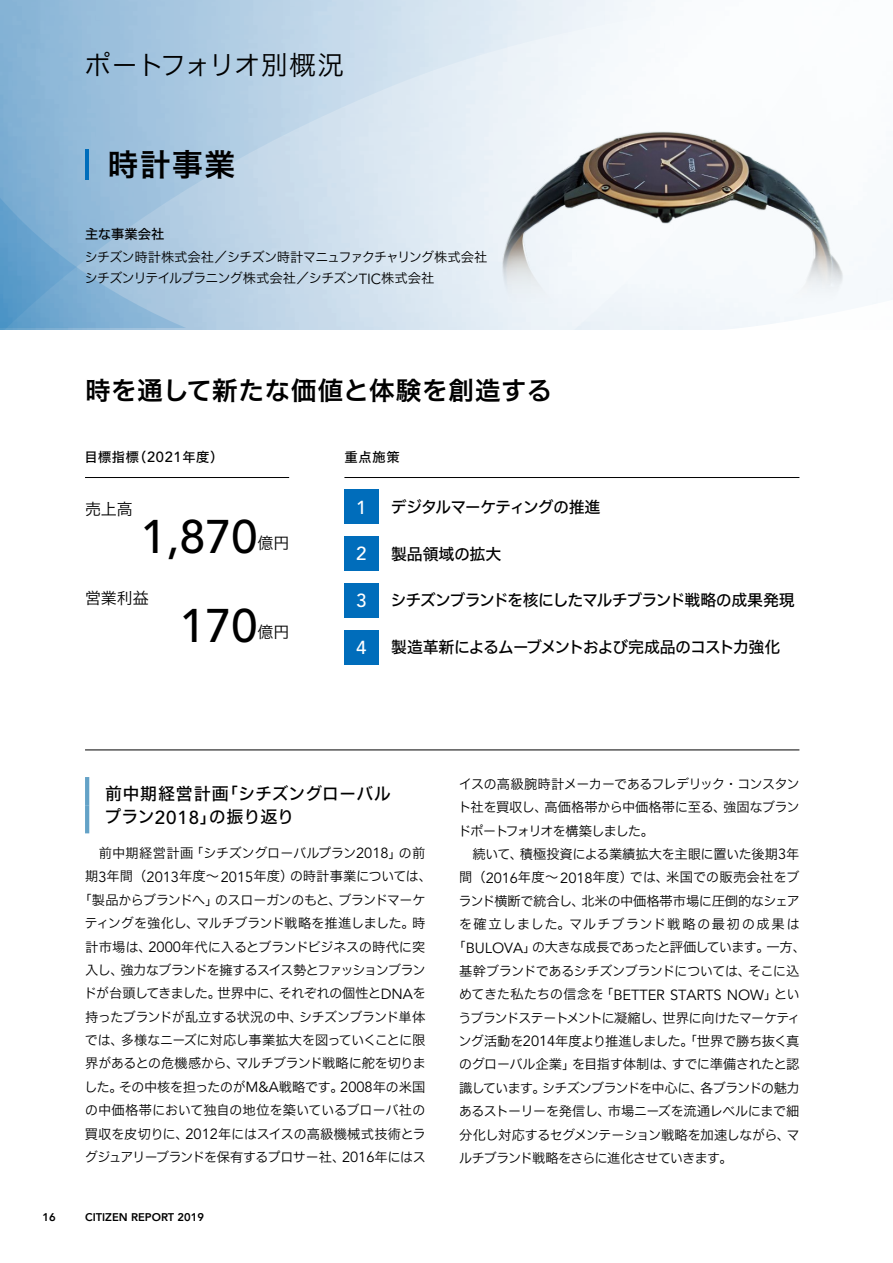
<style>
.page{position:relative;width:893px;height:1263px;background:#fff}
.page>*{position:absolute;margin:0;border:0;box-sizing:border-box;transform-origin:0 0}
.t1{font:500 46.8px "Avenir LT Std";color:#000}
.t2{font:30.9px "Hira Kaku Std W6";color:#000}
.t3{font:26.55px "Hira Kak ADK Std W3";letter-spacing:-.035em;color:#000}
.t4{font:25.5px "Hira Kaku Std W6";color:#000}
.t5{font:500 18.75px "Avenir LT Std";color:#fff}
.t6{font:16.95px/23.4px "Hira Kak ADK Std W5";letter-spacing:.03em;color:#000}
.t7{font:15.9px "Hiragino UD Sans F Std N W5";letter-spacing:-.03em;color:#000}
.t8{font:15.9px "Hira Kaku Std W3";color:#000}
.t9{font:15.9px "Hiragino UD Sans F Std N W5";letter-spacing:-.01em;color:#000}
.t10{font:14.55px "Avenir LT Std";letter-spacing:-.005em;color:#000}
.t11{font:13.35px/23.4px "Hira Kak ADK Std W3";letter-spacing:-.04em;color:#000;text-align:justify}
.t12{font:13.35px/23.4px "Hira Kaku Std W3";color:#000;text-align:justify}
.t13{font:13.35px/23.4px "Hira Kak ADK Std W3";letter-spacing:-.02em;color:#000;text-align:center}
.t14{font:13.35px "Hira Kak ADK Std W3";letter-spacing:-.01em;color:#000}
.t15{font:13.35px "Hira Kaku Std W3";letter-spacing:.02em;color:#000}
.t16{font:13.35px "Hira Kaku Std W5";letter-spacing:.05em;color:#000}
.t17{font:13.35px "Hira Kak ADK Std W3";letter-spacing:-.07em;color:#000}
.t18{font:800 11.1px "Avenir";color:#000}
.s1{font-family:"Hira Kaku Std W3"}
.s2{font-family:"Hira Kak ADK Std W5"}
.s3{font-family:"Avenir LT Std";font-size:14.55px}
.s4{font-family:"Hira Kak ADK Std W6"}
.s5{font-family:"Avenir LT Std";font-weight:500;font-size:14.55px}
.s6{font-family:"Hira Kaku Std W5"}
.s7{font-family:"Avenir LT Std";font-weight:500;font-size:18.75px}
.s8{font-family:"Hira Kak ADK Std W3"}
.s9{font-family:"Hira Kak ADK Std W3";font-size:13.35px}
.s10{font-family:"Hira Kaku Std W3";font-size:13.35px}
</style>
<div class="page">
<svg style="left:0;top:0;width:893px;height:329px"></svg>
<svg style="left:0;top:0;width:434px;height:327px;background:#aecbe2"></svg>
<img style="left:472px;top:115px;width:397px;height:212px">
<hr style="left:85px;top:149px;width:4px;height:30px;background:#006dbb">
<div style="left:344px;top:490px;width:34px;height:34px;background:#006dbb"></div>
<div style="left:344px;top:537px;width:34px;height:34px;background:#006dbb"></div>
<div style="left:344px;top:583px;width:34px;height:34px;background:#006dbb"></div>
<div style="left:344px;top:630px;width:34px;height:34px;background:#006dbb"></div>
<hr style="left:85px;top:777px;width:4px;height:28px;background:#64a2c7">
<hr style="left:85px;top:805px;width:4px;height:28px;background:#64a2c7">
<hr style="left:85px;top:750px;width:714px;height:1px;background:#000">
<hr style="left:344px;top:477px;width:455px;height:1px;background:#000">
<hr style="left:85px;top:477px;width:204px;height:1px;background:#000">
<h3 class="t3" style="left:85px;top:49px;width:261px">ポートフォリオ<span class="s1">別概況</span></h3>
<h2 class="t2" style="left:107px;top:141px;width:129px">時計事業</h2>
<p class="t16" style="left:85px;top:223px;width:81px">主<span class="s2">な</span>事業会社</p>
<p class="t11" style="left:85px;top:246px;width:404px;line-height:21.3px">シチズン<span class="s1">時計株式会社／</span>シチズン<span class="s1">時計</span>マニュファクチャリング<span class="s1">株式会社</span>シチズンリテイルプラニング<span class="s1">株式会社／</span>シチズン<span class="s3">TIC</span><span class="s1">株式会社</span></p>
<h3 class="t4" style="left:85px;top:371px;width:468px">時<span class="s4">を</span>通<span class="s4">して</span>新<span class="s4">たな</span>価値<span class="s4">と</span>体験<span class="s4">を</span>創造<span class="s4">する</span></h3>
<p class="t16" style="left:85px;top:447px;width:140px">目標指標（<span class="s5">2021</span>年度）</p>
<p class="t16" style="left:345px;top:447px;width:57px">重点施策</p>
<h3 class="t5" style="left:356px;top:496px;width:12px">1</h3>
<p class="t7" style="left:391px;top:495px;width:211px">デジタルマーケティングの推進</p>
<h3 class="t5" style="left:356px;top:543px;width:12px">2</h3>
<p class="t9" style="left:391px;top:542px;width:112px">製品領域の拡大</p>
<h3 class="t5" style="left:356px;top:590px;width:12px">3</h3>
<p class="t7" style="left:391px;top:588px;width:406px">シチズンブランドを核にしたマルチブランド戦略の成果発現</p>
<h3 class="t5" style="left:356px;top:636px;width:12px">4</h3>
<p class="t7" style="left:391px;top:635px;width:391px">製造革新によるムーブメントおよび完成品のコスト力強化</p>
<p class="t8" style="left:85px;top:497px;width:49px">売上高</p>
<h1 class="t1" style="left:141px;top:509px;width:119px">1,870</h1>
<p class="t8" style="left:258px;top:531px;width:33px">億円</p>
<p class="t8" style="left:85px;top:586px;width:65px">営業利益</p>
<h1 class="t1" style="left:180px;top:598px;width:80px">170</h1>
<p class="t8" style="left:258px;top:620px;width:33px">億円</p>
<p class="t6" style="left:104px;top:781px;width:288px"><span class="s6">前中期経営計画「</span>シチズングローバルプラン<span class="s7">2018</span><span class="s6">」</span>の<span class="s6">振</span>り<span class="s6">返</span>り</p>
<p class="t14" style="left:85px;top:845px;width:342px"><span class="s1">　前中期経営計画「</span>シチズングローバルプラン<span class="s3">2018</span><span class="s1">」</span>の<span class="s1">前</span></p>
<p class="t12" style="left:85px;top:864px;width:348px">期<span class="s3">3</span>年間（<span class="s3">2013</span>年度～<span class="s3">2015</span>年度）<span class="s8">の</span>時計事業<span class="s8">については</span>、</p>
<p class="t11" style="left:79px;top:888px;width:349px;text-align:center"><span class="s1">「製品</span>からブランドへ<span class="s1">」</span>のスローガンのもと<span class="s1">、</span>ブランドマーケティングを<span class="s1">強化</span>し<span class="s1">、</span>マルチブランド<span class="s1">戦略</span>を<span class="s1">推進</span>しました<span class="s1">。時計市場</span>は<span class="s1">、</span><span class="s3">2000</span><span class="s1">年代</span>に<span class="s1">入</span>るとブランドビジネスの<span class="s1">時代</span>に<span class="s1">突入</span>し<span class="s1">、強力</span>なブランドを<span class="s1">擁</span>するスイス<span class="s1">勢</span>とファッションブランドが<span class="s1">台頭</span>してきました<span class="s1">。世界中</span>に<span class="s1">、</span>それぞれの<span class="s1">個性</span>と<span class="s3">DNA</span>を<span class="s1">持</span>ったブランドが<span class="s1">乱立</span>する<span class="s1">状況</span>の<span class="s1">中、</span>シチズンブランド<span class="s1">単体</span>では<span class="s1">、多様</span>なニーズに<span class="s1">対応</span>し<span class="s1">事業拡大</span>を<span class="s1">図</span>っていくことに<span class="s1">限界</span>があるとの<span class="s1">危機感</span>から<span class="s1">、</span>マルチブランド<span class="s1">戦略</span>に<span class="s1">舵</span>を<span class="s1">切</span>りました<span class="s1">。</span>その<span class="s1">中核</span>を<span class="s1">担</span>ったのが<span class="s3">M&amp;A</span><span class="s1">戦略</span>です<span class="s1">。</span><span class="s3">2008</span><span class="s1">年</span>の<span class="s1">米国</span>の<span class="s1">中価格帯</span>において<span class="s1">独自</span>の<span class="s1">地位</span>を<span class="s1">築</span>いているブローバ<span class="s1">社</span>の</p>
<p class="t15" style="left:85px;top:1123px;width:342px">買収<span class="s8">を</span>皮切<span class="s8">りに</span>、<span class="s3">2012</span>年<span class="s8">にはスイスの</span>高級機械式技術<span class="s8">とラ</span></p>
<p class="t11" style="left:85px;top:1145px;width:342px">グジュアリーブランドを<span class="s1">保有</span>するプロサー<span class="s1">社、</span><span class="s3">2016</span><span class="s1">年</span>にはス</p>
<p class="t18" style="left:43px;top:1209px;width:15px">16</p>
<p class="t18" style="left:85px;top:1209px;width:121px">CITIZEN REPORT 2019</p>
<p class="t11" style="left:459px;top:772px;width:342px">イスの<span class="s1">高級腕時計</span>メーカーであるフレデリック<span class="s1">・</span>コンスタン</p>
<p class="t12" style="left:458px;top:795px;width:343px"><span class="s8">ト</span>社<span class="s8">を</span>買収<span class="s8">し</span>、高価格帯<span class="s8">から</span>中価格帯<span class="s8">に</span>至<span class="s8">る</span>、強固<span class="s8">なブラン</span></p>
<p class="t17" style="left:458px;top:822px;width:197px">ドポートフォリオを<span class="s1">構築</span>しました<span class="s1">。</span></p>
<p class="t12" style="left:459px;top:842px;width:342px">　続<span class="s8">いて</span>、積極投資<span class="s8">による</span>業績拡大<span class="s8">を</span>主眼<span class="s8">に</span>置<span class="s8">いた</span>後期<span class="s3">3</span>年間（<span class="s3">2016</span>年度～<span class="s3">2018</span>年度）<span class="s8">では</span>、米国<span class="s8">での</span>販売会社<span class="s8">をブランド</span>横断<span class="s8">で</span>統合<span class="s8">し</span>、北米<span class="s8">の</span>中価格帯市場<span class="s8">に</span>圧倒的<span class="s8">なシェア</span></p>
<p class="t13" style="left:453px;top:912px;width:355px">を<span class="s1">確立</span>しました<span class="s1">。</span>マルチブランド<span class="s1">戦略</span>の<span class="s1">最初</span>の<span class="s1">成果</span>は<span class="s1">「</span><span class="s3">BULOVA</span><span class="s1">」</span>の<span class="s1">大</span>きな<span class="s1">成長</span>であったと<span class="s1">評価</span>しています<span class="s1">。一方、基幹</span>ブランドであるシチズンブランドについては<span class="s1">、</span>そこに<span class="s1">込</span></p>
<p class="t10" style="left:459px;top:986px;width:342px"><span class="s9">めてきた</span><span class="s10">私</span><span class="s9">たちの</span><span class="s10">信念</span><span class="s9">を</span><span class="s10">「</span>BETTER STARTS NOW<span class="s10">」</span><span class="s9">とい</span></p>
<p class="t11" style="left:459px;top:1006px;width:343px">うブランドステートメントに<span class="s1">凝縮</span>し<span class="s1">、世界</span>に<span class="s1">向</span>けたマーケティ</p>
<p class="t12" style="left:459px;top:1029px;width:342px"><span class="s8">ング</span>活動<span class="s8">を</span><span class="s3">2014</span>年度<span class="s8">より</span>推進<span class="s8">しました</span>。「世界<span class="s8">で</span>勝<span class="s8">ち</span>抜<span class="s8">く</span>真</p>
<p class="t11" style="left:459px;top:1052px;width:342px">のグローバル<span class="s1">企業」</span>を<span class="s1">目指</span>す<span class="s1">体制</span>は<span class="s1">、</span>すでに<span class="s1">準備</span>されたと<span class="s1">認識</span>しています<span class="s1">。</span>シチズンブランドを<span class="s1">中心</span>に<span class="s1">、各</span>ブランドの<span class="s1">魅力</span>あるストーリーを<span class="s1">発信</span>し<span class="s1">、市場</span>ニーズを<span class="s1">流通</span>レベルにまで<span class="s1">細分化</span>し<span class="s1">対応</span>するセグメンテーション<span class="s1">戦略</span>を<span class="s1">加速</span>しながら<span class="s1">、</span>マルチブランド<span class="s1">戦略</span>をさらに<span class="s1">進化</span>させていきます<span class="s1">。</span></p>
</div>
